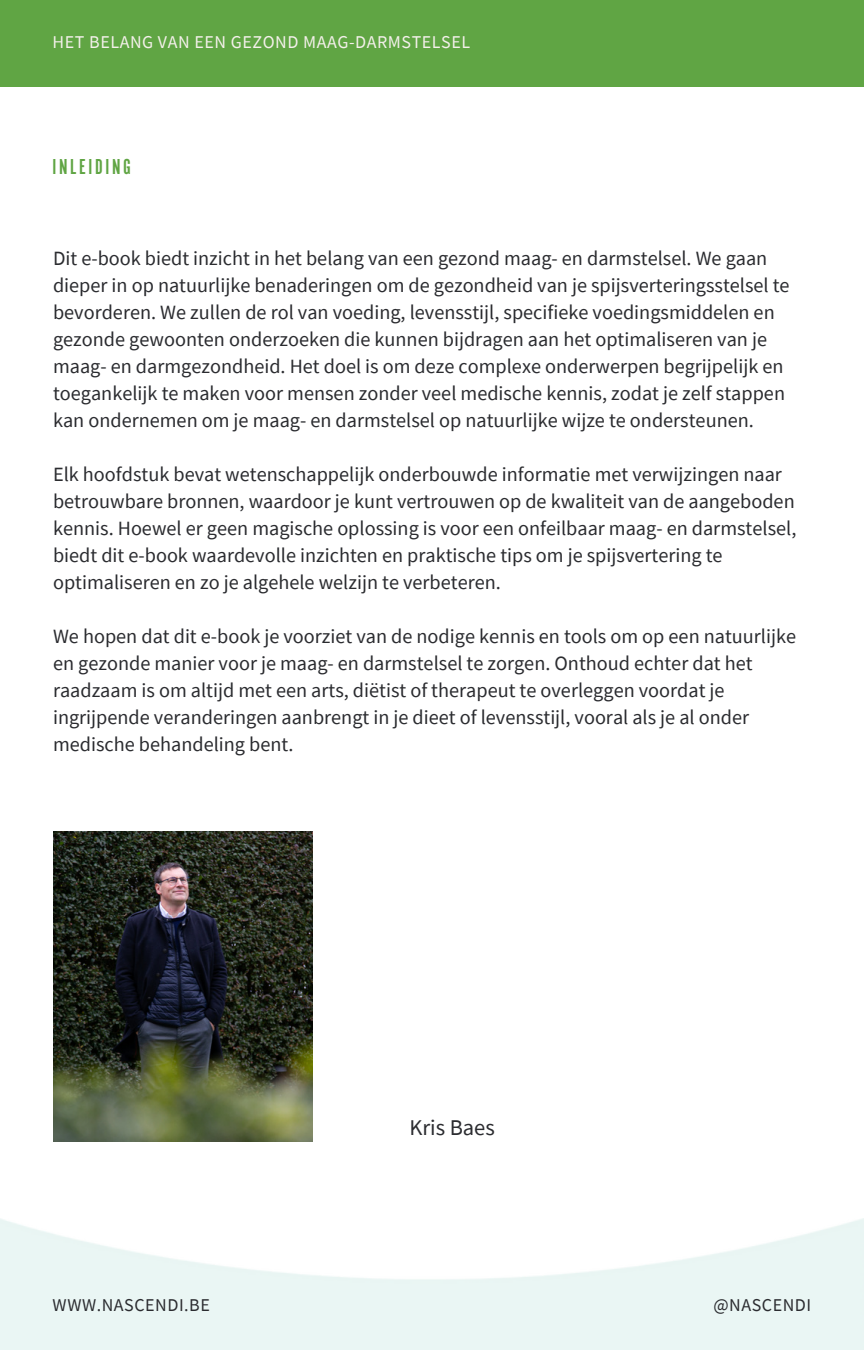
<style>
.page{position:relative;width:864px;height:1350px;background:#fff}
.page>*{position:absolute;margin:0;border:0;box-sizing:border-box;transform-origin:0 0}
.t1{font:22.5px "Alternate Got No 1 D";letter-spacing:.12em;color:#60a544}
.t2{font:22.5px "Source Sans Pro";color:#2b2c30}
.t3{font:20.25px/27px "Source Sans Pro";color:#2b2c30}
.t4{font:18px "Source Sans Pro";letter-spacing:.03em;color:#f4f0eb}
.t5{font:18px "Source Sans Pro";letter-spacing:.03em;color:#2b2c30}
</style>
<div class="page">
<img style="left:53px;top:831px;width:260px;height:311px">
<div style="left:0;top:0;width:864px;height:86px;background:#60a544"></div>
<p class="t4" style="left:53px;top:30px;width:419px">HET BELANG VAN EEN GEZOND MAAG-DARMSTELSEL</p>
<p class="t1" style="left:53px;top:156px;width:80px">INLEIDING</p>
<p class="t3" style="left:53px;top:244px;width:738px">Dit e-book biedt inzicht in het belang van een gezond maag- en darmstelsel. We gaan dieper in op natuurlijke benaderingen om de gezondheid van je spijsverteringsstelsel te bevorderen. We zullen de rol van voeding, levensstijl, specifieke voedingsmiddelen en gezonde gewoonten onderzoeken die kunnen bijdragen aan het optimaliseren van je maag- en darmgezondheid. Het doel is om deze complexe onderwerpen begrijpelijk en toegankelijk te maken voor mensen zonder veel medische kennis, zodat je zelf stappen kan ondernemen om je maag- en darmstelsel op natuurlijke wijze te ondersteunen.</p>
<p class="t3" style="left:53px;top:460px;width:745px">Elk hoofdstuk bevat wetenschappelijk onderbouwde informatie met verwijzingen naar betrouwbare bronnen, waardoor je kunt vertrouwen op de kwaliteit van de aangeboden kennis. Hoewel er geen magische oplossing is voor een onfeilbaar maag- en darmstelsel, biedt dit e-book waardevolle inzichten en praktische tips om je spijsvertering te optimaliseren en zo je algehele welzijn te verbeteren.</p>
<p class="t3" style="left:53px;top:622px;width:745px">We hopen dat dit e-book je voorziet van de nodige kennis en tools om op een natuurlijke en gezonde manier voor je maag- en darmstelsel te zorgen. Onthoud echter dat het raadzaam is om altijd met een arts, diëtist of therapeut te overleggen voordat je ingrijpende veranderingen aanbrengt in je dieet of levensstijl, vooral als je al onder medische behandeling bent.</p>
<p class="t2" style="left:409px;top:1113px;width:87px">Kris Baes</p>
<p class="t5" style="left:53px;top:1294px;width:159px">WWW.NASCENDI.BE</p>
<p class="t5" style="left:714px;top:1294px;width:99px">@NASCENDI</p>
</div>
